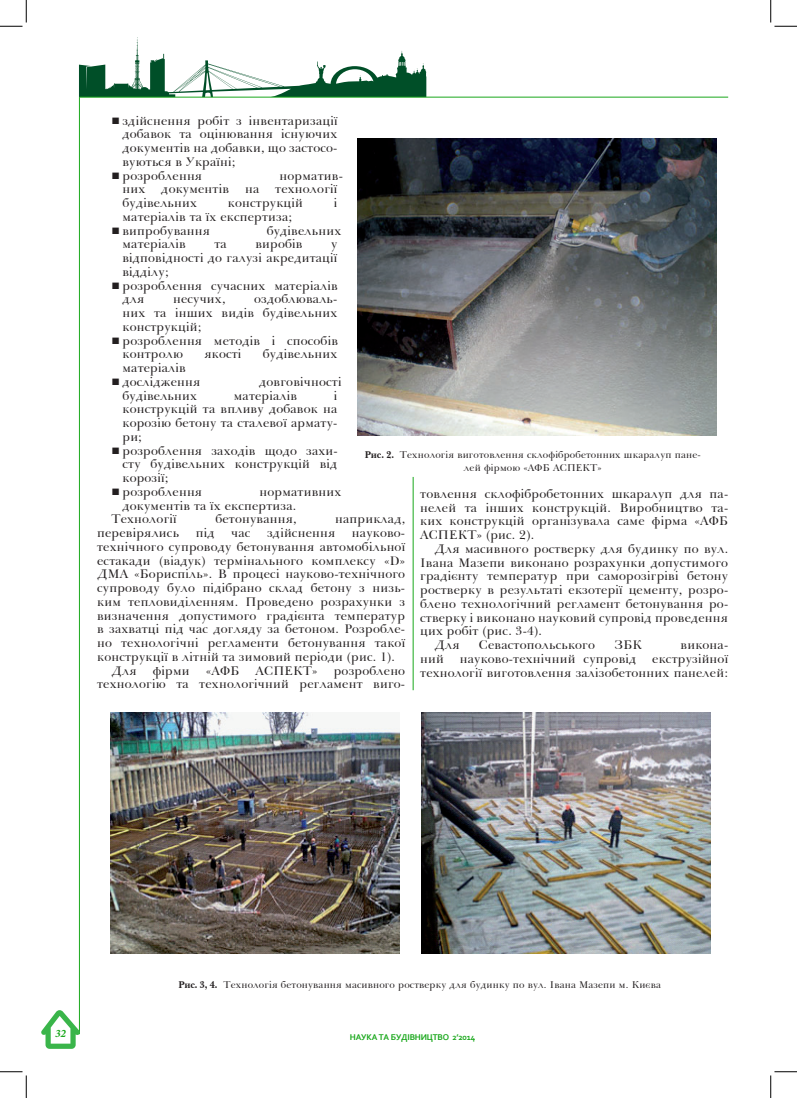
<style>
.page{position:relative;width:797px;height:1098px;background:#fff}
.page>*{position:absolute;margin:0;border:0;box-sizing:border-box;transform-origin:0 0}
.t1{font:12.75px/13.8px "Baskerville BT";letter-spacing:.015em;color:#231f20;text-align:justify}
.t2{font:italic 700 11.25px "Minion Pro";color:#1aa81c}
.аннотация{font:10px/13.8px "Baskerville BT";letter-spacing:.015em;color:#231f20;text-align:center}
.t3{font:700 8.75px "Corbel";letter-spacing:-.025em;color:#1aa81c}
.s1{font-weight:700}
</style>
<div class="page">
<hr style="left:79px;top:97px;width:1px;height:937px;background:#1aa81c">
<svg style="left:41px;top:1010px;width:39px;height:39px"></svg>
<svg style="left:79px;top:37px;width:347px;height:60px"></svg>
<hr style="left:79px;top:97px;width:649px;height:1px;background:#1aa81c">
<img style="left:357px;top:138px;width:359px;height:298px">
<img style="left:110px;top:712px;width:290px;height:241px">
<img style="left:421px;top:712px;width:290px;height:241px">
<hr style="left:413px;top:477px;width:1px;height:213px;background:#1aa81c">
<svg style="left:0;top:0;width:27px;height:27px"></svg>
<svg style="left:0;top:1071px;width:27px;height:27px"></svg>
<svg style="left:770px;top:0;width:27px;height:27px"></svg>
<svg style="left:770px;top:1071px;width:27px;height:27px"></svg>
<p class="t1" style="left:122px;top:113px;width:217px;text-indent:-11px">▪ здійснення робіт з інвентаризації добавок та оцінювання існуючих документів на добавки, що застосо&shy;вуються в Україні;</p>
<p class="t1" style="left:111px;top:168px;width:92px">▪ розроблення</p>
<p class="t1" style="left:280px;top:168px;width:65px">норматив-</p>
<p class="t1" style="left:122px;top:182px;width:24px">них</p>
<p class="t1" style="left:161px;top:182px;width:69px">документів</p>
<p class="t1" style="left:245px;top:182px;width:16px">на</p>
<p class="t1" style="left:275px;top:182px;width:64px">технології</p>
<p class="t1" style="left:122px;top:195px;width:76px">будівельних</p>
<p class="t1" style="left:228px;top:195px;width:77px">конструкцій</p>
<p class="t1" style="left:334px;top:195px;width:5px">і</p>
<p class="t1" style="left:122px;top:209px;width:171px">матеріалів та їх експертиза;</p>
<p class="t1" style="left:111px;top:223px;width:100px">▪ випробування</p>
<p class="t1" style="left:267px;top:223px;width:76px">будівельних</p>
<p class="t1" style="left:122px;top:237px;width:65px">матеріалів</p>
<p class="t1" style="left:214px;top:237px;width:14px">та</p>
<p class="t1" style="left:255px;top:237px;width:49px">виробів</p>
<p class="t1" style="left:122px;top:237px;width:216px;text-indent:209px">у відповідності до галузі акредитації відділу;</p>
<p class="t1" style="left:122px;top:278px;width:217px;text-indent:-11px">▪ розроблення сучасних матеріалів для</p>
<p class="t1" style="left:122px;top:292px;width:216px;text-indent:132px">оздоблюваль&shy;них та інших видів будівельних конструкцій;</p>
<p class="t1" style="left:122px;top:333px;width:217px;text-indent:-11px">▪ розроблення методів і способів контролю</p>
<p class="t1" style="left:173px;top:292px;width:54px">несучих,</p>
<p class="t1" style="left:204px;top:347px;width:39px">якості</p>
<p class="t1" style="left:263px;top:347px;width:76px">будівельних</p>
<p class="t1" style="left:122px;top:360px;width:65px">матеріалів</p>
<p class="t1" style="left:111px;top:374px;width:91px">▪ дослідження</p>
<p class="t1" style="left:259px;top:374px;width:84px">довговічності</p>
<p class="t1" style="left:122px;top:388px;width:76px">будівельних</p>
<p class="t1" style="left:234px;top:388px;width:65px">матеріалів</p>
<p class="t1" style="left:122px;top:388px;width:216px;text-indent:211px">і конструкцій та впливу добавок на корозію бетону та сталевої армату&shy;ри;</p>
<p class="t1" style="left:122px;top:443px;width:217px;text-indent:-11px">▪ розроблення заходів щодо захи&shy;сту будівельних конструкцій від корозії;</p>
<p class="t1" style="left:111px;top:484px;width:92px">▪ розроблення</p>
<p class="аннотация" style="left:365px;top:447px;width:337px"><span class="s1">Рис. 2.</span> Технологія виготовлення склофібробетонних шкаралуп пане&shy;лей фірмою «АФБ АСПЕКТ»</p>
<p class="t1" style="left:420px;top:486px;width:309px">товлення склофібробетонних шкаралуп для па&shy;нелей та інших конструкцій. Виробництво та&shy;ких конструкцій організувала саме фірма «АФБ АСПЕКТ» (рис. 2).</p>
<p class="t1" style="left:420px;top:541px;width:309px;text-indent:14px">Для масивного ростверку для будинку по вул.<br>Івана Мазепи виконано розрахунки допустимого градієнту температур при саморозігріві бетону ростверку в результаті екзотерії цементу, розро&shy;блено технологічний регламент бетонування ро&shy;стверку і виконано науковий супровід проведення цих робіт (рис. 3-4).</p>
<p class="t1" style="left:434px;top:637px;width:27px">Для</p>
<p class="t1" style="left:479px;top:637px;width:118px">Севастопольського</p>
<p class="t1" style="left:614px;top:637px;width:29px">ЗБК</p>
<p class="t1" style="left:122px;top:484px;width:220px;text-indent:137px">нормативних документів та їх експертиза.</p>
<p class="t1" style="left:111px;top:512px;width:67px">Технології</p>
<p class="t1" style="left:215px;top:512px;width:83px">бетонування,</p>
<p class="t1" style="left:335px;top:512px;width:71px">наприклад,</p>
<p class="t1" style="left:97px;top:525px;width:83px">перевірялись</p>
<p class="t1" style="left:196px;top:525px;width:20px">під</p>
<p class="t1" style="left:231px;top:525px;width:21px">час</p>
<p class="t1" style="left:267px;top:525px;width:70px">здійснення</p>
<p class="t1" style="left:97px;top:525px;width:309px;text-indent:255px">науково&shy;технічного супроводу бетонування автомобільної естакади (віадук) термінального комплексу «D» ДМА «Бориспіль». В процесі науково-технічного супроводу було підібрано склад бетону з низь&shy;ким тепловиділенням. Проведено розрахунки з визначення допустимого градієнта температур в захватці під час догляду за бетоном. Розробле&shy;но технологічні регламенти бетонування такої конструкції в літній та зимовий періоди (рис. 1).</p>
<p class="t1" style="left:111px;top:663px;width:27px">Для</p>
<p class="t1" style="left:153px;top:663px;width:38px">фірми</p>
<p class="t1" style="left:206px;top:663px;width:35px">«АФБ</p>
<p class="t1" style="left:255px;top:663px;width:63px">АСПЕКТ»</p>
<p class="t1" style="left:420px;top:637px;width:309px;text-indent:260px">викона&shy;ний науково-технічний супровід екструзійної технології виготовлення залізобетонних панелей:</p>
<p class="t1" style="left:97px;top:663px;width:309px;text-align:right">розроблено<br>технологію та технологічний регламент виго-</p>
<p class="t2" style="left:55px;top:1025px;width:12px">32</p>
<p class="аннотация" style="left:178px;top:978px;width:484px"><span class="s1">Рис. 3, 4.</span> Технологія бетонування масивного ростверку для будинку по вул. Івана Мазепи м. Києва</p>
<p class="t3" style="left:350px;top:1031px;width:127px">НАУКА ТА БУДIВНИЦТВО 2’2014</p>
</div>
